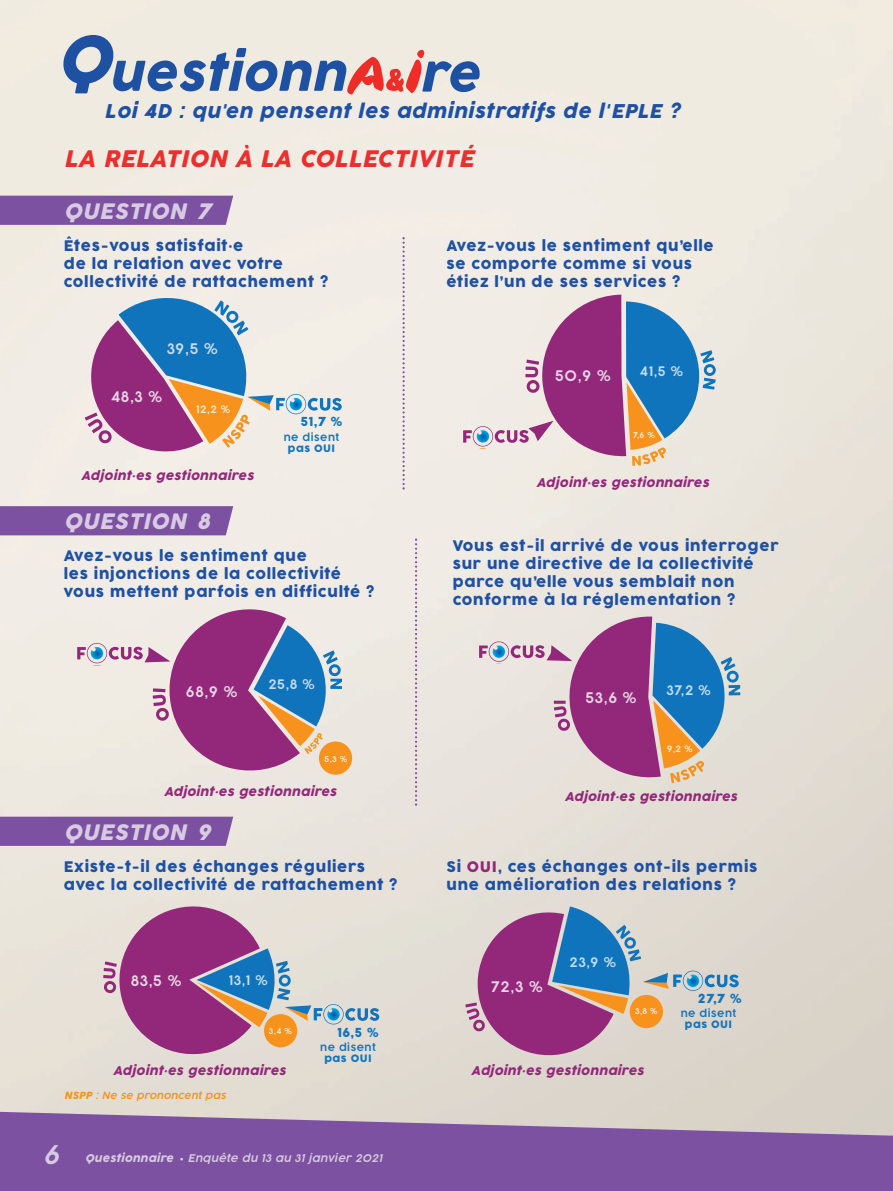
<style>
.page{position:relative;width:893px;height:1191px;background:#fff}
.page>*{position:absolute;margin:0;border:0;box-sizing:border-box;transform-origin:0 0}
.t1{font:italic 300 25.5px "Cocogoose Pro";color:rgb(255 255 255/.7)}
.t2{font:italic 22.5px "Cocogoose Pro";letter-spacing:.025em;color:#ec2e2e}
.t3{font:italic 21px "Cocogoose Pro";letter-spacing:.025em;color:rgb(255 255 255/.7)}
.t4{font:italic 18.75px "Cocogoose Pro";letter-spacing:.035em;color:#1f51a3}
.t5{font:15px/18px "Cocogoose Pro";letter-spacing:.05em;color:#1f51a3}
.t6{font:300 15px "Cocogoose Pro";letter-spacing:.045em;color:rgb(255 255 255/.8)}
.t7{font:300 15px "Cocogoose Pro";color:rgb(255 255 255/.75)}
.t8{font:300 13.5px "Cocogoose Pro";letter-spacing:.045em;color:rgb(255 255 255/.75)}
.t9{font:12.75px "Cocogoose Pro";color:#1375bc}
.t10{font:italic 12px "Cocogoose Pro";letter-spacing:.025em;color:#93287b}
.t11{font:italic 300 10.5px "Cocogoose Pro";letter-spacing:.025em;color:rgb(255 255 255/.7)}
.t12{font:300 10.5px "Cocogoose Pro";letter-spacing:.05em;color:#1375bc}
.t13{font:10.5px "Cocogoose Pro";letter-spacing:.05em;color:#1375bc}
.t14{font:italic 10.5px "Cocogoose Pro";letter-spacing:.025em;color:rgb(255 255 255/.7)}
.t15{font:300 10.5px "Cocogoose Pro";color:rgb(255 255 255/.8)}
.t16{font:italic 300 9.75px "Cocogoose Pro";letter-spacing:.02em;color:#f7931d}
.t17{font:300 9px "Cocogoose Pro";color:rgb(255 255 255/.8)}
.t18{font:300 8.25px "Cocogoose Pro";color:rgb(255 255 255/.8)}
.s1{color:#93287b}
.s2{font-weight:400}
</style>
<div class="page">
<img style="left:0;top:0;width:893px;height:1111px">
<svg style="left:0;top:1111px;width:893px;height:79px;background:#8b66a7"></svg>
<svg style="left:62px;top:35px;width:419px;height:60px;background:#b8b7c6"></svg>
<div style="left:0;top:196px;width:233px;height:29px;background:#7c51a1"></div>
<svg style="left:402px;top:237px;width:3px;height:252px"></svg>
<div style="left:0;top:506px;width:233px;height:29px;background:#7c51a1"></div>
<svg style="left:415px;top:538px;width:2px;height:267px"></svg>
<svg style="left:85px;top:956px;width:4px;height:25px"></svg>
<svg style="left:0;top:816px;width:233px;height:30px;background:#8057a3"></svg>
<div style="left:526px;top:857px;width:143px;height:31px;background:#e3dcd4"></div>
<svg style="left:436px;top:921px;width:16px;height:57px"></svg>
<div style="left:319px;top:741px;width:33px;height:33px;background:#f7931d;border-radius:50%"></div>
<svg style="left:892px;top:812px;width:1px;height:29px"></svg>
<svg style="left:83px;top:288px;width:259px;height:173px;background:#b5acbe"></svg>
<svg style="left:463px;top:295px;width:253px;height:171px;background:#b2a2bb"></svg>
<svg style="left:77px;top:603px;width:265px;height:177px;background:#bca0b8"></svg>
<svg style="left:103px;top:896px;width:276px;height:167px;background:#bd9db2"></svg>
<svg style="left:465px;top:906px;width:274px;height:158px;background:#b19ab0"></svg>
<svg style="left:479px;top:616px;width:261px;height:167px;background:#b19eb6"></svg>
<p class="t4" style="left:105px;top:102px;width:576px">Loi 4D : qu'en pensent les administratifs de l'EPLE ?</p>
<h2 class="t2" style="left:64px;top:149px;width:411px">LA RELATION À LA COLLECTIVITÉ</h2>
<h3 class="t3" style="left:64px;top:201px;width:148px">QUESTION 7</h3>
<p class="t5" style="left:64px;top:237px;width:266px">Êtes-vous satisfait·e<br>de la relation avec votre collectivité de rattachement ?</p>
<p class="t5" style="left:446px;top:237px;width:269px">Avez-vous le sentiment qu’elle se comporte comme si vous étiez l’un de ses services ?</p>
<p class="t7" style="left:167px;top:342px;width:53px">39,5 %</p>
<p class="t6" style="left:111px;top:390px;width:53px">48,3 %</p>
<p class="t15" style="left:196px;top:404px;width:36px">12,2 %</p>
<p class="t10" style="left:81px;top:470px;width:174px">Adjoint·es gestionnaires</p>
<p class="t9" style="left:301px;top:416px;width:43px">51,7 %</p>
<p class="t12" style="left:284px;top:432px;width:57px">ne disent</p>
<p class="t13" style="left:288px;top:443px;width:49px">pas OUI</p>
<p class="t6" style="left:555px;top:369px;width:57px">50,9 %</p>
<p class="t8" style="left:640px;top:366px;width:45px">41,5 %</p>
<p class="t18" style="left:633px;top:432px;width:23px">7,6 %</p>
<p class="t10" style="left:536px;top:477px;width:174px">Adjoint·es gestionnaires</p>
<h3 class="t3" style="left:64px;top:512px;width:148px">QUESTION 8</h3>
<p class="t5" style="left:64px;top:548px;width:312px">Avez-vous le sentiment que<br>les injonctions de la collectivité vous mettent parfois en difficulté ?</p>
<p class="t5" style="left:453px;top:537px;width:328px">Vous est-il arrivé de vous interroger sur une directive de la collectivité parce qu’elle vous semblait non conforme à la réglementation ?</p>
<p class="t6" style="left:186px;top:685px;width:53px">68,9 %</p>
<p class="t8" style="left:268px;top:678px;width:48px">25,8 %</p>
<p class="t18" style="left:325px;top:755px;width:24px">5,3 %</p>
<p class="t6" style="left:586px;top:691px;width:53px">53,6 %</p>
<p class="t8" style="left:666px;top:684px;width:46px">37,2 %</p>
<p class="t17" style="left:667px;top:745px;width:27px">9,2 %</p>
<p class="t10" style="left:164px;top:786px;width:174px">Adjoint·es gestionnaires</p>
<p class="t10" style="left:565px;top:791px;width:174px">Adjoint·es gestionnaires</p>
<h3 class="t3" style="left:64px;top:822px;width:148px">QUESTION 9</h3>
<p class="t5" style="left:64px;top:858px;width:335px">Existe-t-il des échanges réguliers avec la collectivité de rattachement ?</p>
<p class="t5" style="left:446px;top:858px;width:313px">Si <span class="s1">OUI</span>, ces échanges ont-ils permis une amélioration des relations ?</p>
<p class="t6" style="left:131px;top:974px;width:52px">83,5 %</p>
<p class="t8" style="left:229px;top:974px;width:41px">13,1 %</p>
<p class="t6" style="left:491px;top:980px;width:53px">72,3 %</p>
<p class="t8" style="left:569px;top:956px;width:48px">23,9 %</p>
<p class="t18" style="left:635px;top:1007px;width:24px">3,8 %</p>
<p class="t9" style="left:337px;top:1026px;width:42px">16,5 %</p>
<p class="t12" style="left:320px;top:1042px;width:57px">ne disent</p>
<p class="t13" style="left:324px;top:1053px;width:49px">pas OUI</p>
<p class="t18" style="left:269px;top:1027px;width:25px">3,4 %</p>
<p class="t10" style="left:113px;top:1065px;width:174px">Adjoint·es gestionnaires</p>
<p class="t10" style="left:471px;top:1065px;width:174px">Adjoint·es gestionnaires</p>
<p class="t16" style="left:64px;top:1090px;width:163px"><span class="s2">NSPP</span> : Ne se prononcent pas</p>
<h1 class="t1" style="left:43px;top:1140px;width:17px">6</h1>
<p class="t14" style="left:85px;top:1153px;width:90px">Questionnaire</p>
<p class="t11" style="left:188px;top:1152px;width:196px">Enquête du 13 au 31 janvier 2021</p>
<p class="t9" style="left:698px;top:993px;width:45px">27,7 %</p>
<p class="t12" style="left:681px;top:1008px;width:57px">ne disent</p>
<p class="t13" style="left:685px;top:1020px;width:49px">pas OUI</p>
</div>
